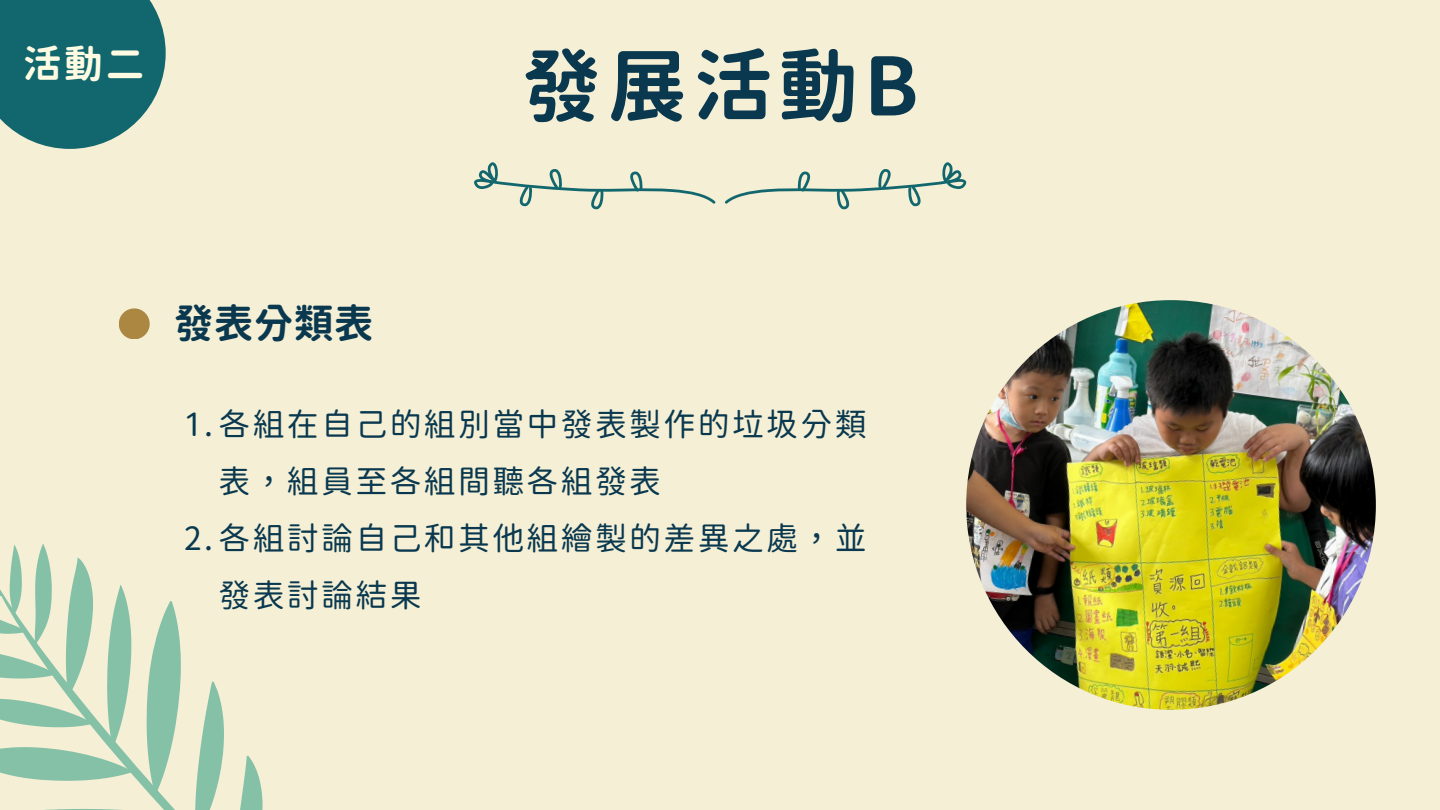
<style>
.page{position:relative;width:1440px;height:810px;background:#f4efd5}
.page>*{position:absolute;margin:0;border:0;box-sizing:border-box;transform-origin:0 0}
.t1{font:80px "Gen Sen Rounded TW B";letter-spacing:.07em;color:#09384f}
.t2{font:40px "Gen Sen Rounded TW B";color:#09384f}
.t3{font:38.8px "Gen Sen Rounded TW B";color:#fffbe3}
.t4{font:32px/57px "Gen Sen Rounded TW R";letter-spacing:.07em;color:#09384f}
</style>
<div class="page">
<svg style="left:474px;top:162px;width:242px;height:47px"></svg>
<svg style="left:725px;top:162px;width:242px;height:47px"></svg>
<svg style="left:0;top:0;width:166px;height:149px;background:#2b7779"></svg>
<div style="left:119px;top:308px;width:31px;height:31px;background:#ab8742;border-radius:50%"></div>
<img style="left:966px;top:300px;width:410px;height:410px;border-radius:50%">
<svg style="left:10px;top:544px;width:77px;height:27px"></svg>
<svg style="left:0;top:571px;width:263px;height:239px"></svg>
<p class="t3" style="left:23px;top:44px;width:123px">活動二</p>
<p class="t1" style="left:522px;top:45px;width:398px">發展活動B</p>
<p class="t2" style="left:174px;top:303px;width:201px">發表分類表</p>
<p class="t4" style="left:219px;top:395px;width:650px;text-indent:-34px">1.各組在自己的組別當中發表製作的垃圾分類表，組員至各組間聽各組發表</p>
<p class="t4" style="left:219px;top:509px;width:650px;text-indent:-34px">2.各組討論自己和其他組繪製的差異之處，並發表討論結果</p>
</div>
